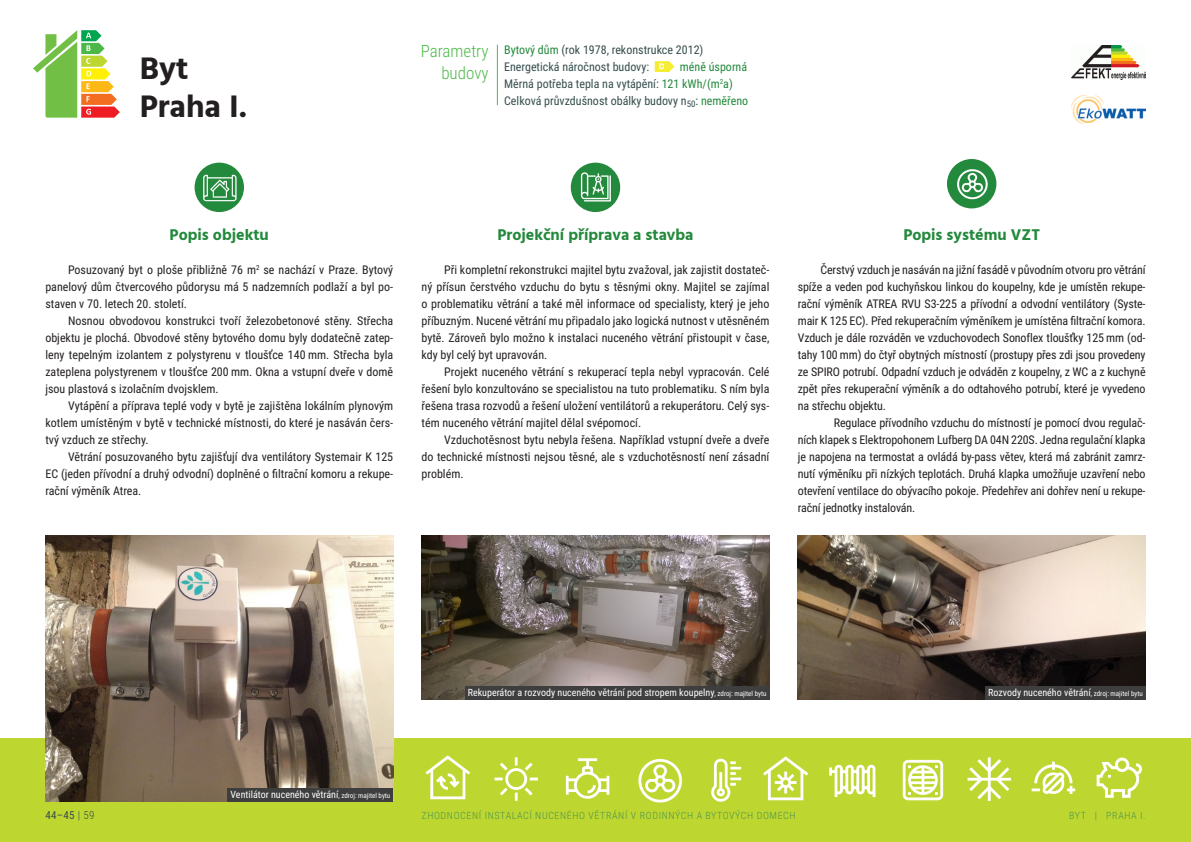
<style>
.page{position:relative;width:1191px;height:842px;background:#fff}
.page>*{position:absolute;margin:0;border:0;box-sizing:border-box;transform-origin:0 0}
.t1{font:700 32px/38.4px "Hind";color:#231f20}
.t2{font:300 17px/22px "Roboto Condensed";color:#4cb848;text-align:right}
.t3{font:700 16px "Hind";color:#23893c}
.t4{font:12px/17px "Roboto Condensed";color:#231f20;text-align:justify}
.t5{font:12px/17.2px "Roboto Condensed";color:#364d4d}
.t6{font:11px "Roboto Condensed";color:#364d4d}
.t7{font:10px "Roboto Condensed";color:#fff}
.t8{font:300 10px "Roboto Condensed";letter-spacing:.06em;color:#4b954f}
.s1{color:#23893c}
.s2{font-weight:300}
.s3{font-size:7px}
</style>
<div class="page">
<div style="left:0;top:738px;width:1191px;height:104px;background:#bed630"></div>
<img style="left:1098px;top:757px;width:44px;height:41px">
<img style="left:967px;top:757px;width:43px;height:44px">
<img style="left:829px;top:764px;width:47px;height:34px">
<img style="left:768px;top:756px;width:41px;height:45px">
<img style="left:565px;top:758px;width:45px;height:41px">
<img style="left:425px;top:755px;width:45px;height:45px">
<img style="left:470px;top:757px;width:68px;height:44px">
<img style="left:638px;top:758px;width:42px;height:45px">
<img style="left:680px;top:758px;width:88px;height:44px">
<img style="left:902px;top:759px;width:42px;height:42px">
<img style="left:1010px;top:761px;width:88px;height:33px">
<img style="left:195px;top:163px;width:49px;height:49px;border-radius:25px">
<div style="left:571px;top:163px;width:49px;height:49px;background:#23893c;border-radius:50%"></div>
<img style="left:573px;top:166px;width:46px;height:44px">
<img style="left:947px;top:159px;width:49px;height:49px;border-radius:25px">
<svg style="left:33px;top:30px;width:87px;height:88px"></svg>
<img style="left:1071px;top:95px;width:74px;height:28px">
<img style="left:1071px;top:45px;width:74px;height:34px">
<img style="left:45px;top:536px;width:348px;height:265px">
<img style="left:421px;top:536px;width:348px;height:163px">
<img style="left:797px;top:536px;width:348px;height:163px">
<div style="left:465px;top:686px;width:304px;height:13px;background:#3e3e3f"></div>
<div style="left:985px;top:686px;width:160px;height:13px;background:#3e3e3f"></div>
<div style="left:228px;top:788px;width:165px;height:13px;background:#3e3e3f"></div>
<svg style="left:654px;top:61px;width:20px;height:11px"></svg>
<hr style="left:497px;top:45px;width:1px;height:60px;background:#4cb848">
<h1 class="t1" style="left:140px;top:48px;width:109px">Byt<br>Praha I.</h1>
<h2 class="t2" style="left:421px;top:40px;width:69px">PARAMETRY<br>BUDOVY</h2>
<p class="t5" style="left:504px;top:40px;width:201px"><span class="s1">Bytový dům</span> (rok 1978, rekonstrukce 2012)<br>Energetická náročnost budovy:</p>
<p class="t5" style="left:504px;top:58px;width:245px;text-indent:176px"><span class="s1">méně úsporná<br></span>Měrná potřeba tepla na vytápění: <span class="s1">121 kWh/(m</span><sup>2</sup><span class="s1">a)<br></span>Celková průvzdušnost obálky budovy n<sub>50</sub>: <span class="s1">neměřeno</span></p>
<h3 class="t3" style="left:170px;top:225px;width:101px">Popis objektu</h3>
<p class="t4" style="left:45px;top:261px;width:349px;text-indent:23px">Posuzovaný byt o ploše přibližně 76 m<sup>2</sup> se nachází v Praze. Bytový panelový dům čtvercového půdorysu má 5 nadzemních podlaží a byl po&shy;staven v 70. letech 20. století.</p>
<p class="t4" style="left:45px;top:312px;width:349px;text-indent:23px">Nosnou obvodovou konstrukci tvoří železobetonové stěny. Střecha objektu je plochá. Obvodové stěny bytového domu byly dodatečně zatep&shy;leny tepelným izolantem z polystyrenu v tloušťce 140 mm. Střecha byla zateplena polystyrenem v tloušťce 200 mm. Okna a vstupní dveře v domě jsou plastová s izolačním dvojsklem.</p>
<p class="t4" style="left:45px;top:397px;width:349px;text-indent:23px">Vytápění a příprava teplé vody v bytě je zajištěna lokálním plynovým kotlem umístěným v bytě v technické místnosti, do které je nasáván čers&shy;tvý vzduch ze střechy.</p>
<p class="t4" style="left:45px;top:448px;width:349px;text-indent:23px">Větrání posuzovaného bytu zajišťují dva ventilátory Systemair K 125<br>EC (jeden přívodní a druhý odvodní) doplněné o filtrační komoru a rekupe&shy;rační výměník Atrea.</p>
<h3 class="t3" style="left:497px;top:225px;width:198px">Projekční příprava a stavba</h3>
<p class="t4" style="left:421px;top:261px;width:349px;text-indent:23px">Při kompletní rekonstrukci majitel bytu zvažoval, jak zajistit dostateč&shy;ný přísun čerstvého vzduchu do bytu s těsnými okny. Majitel se zajímal o problematiku větrání a také měl informace od specialisty, který je jeho příbuzným. Nucené větrání mu připadalo jako logická nutnost v utěsněném bytě. Zároveň bylo možno k instalaci nuceného větrání přistoupit v čase, kdy byl celý byt upravován.</p>
<p class="t4" style="left:421px;top:363px;width:349px;text-indent:23px">Projekt nuceného větrání s rekuperací tepla nebyl vypracován. Celé řešení bylo konzultováno se specialistou na tuto problematiku. S ním byla řešena trasa rozvodů a řešení uložení ventilátorů a rekuperátoru. Celý sys&shy;tém nuceného větrání majitel dělal svépomocí.</p>
<p class="t4" style="left:421px;top:431px;width:349px;text-indent:23px">Vzduchotěsnost bytu nebyla řešena. Například vstupní dveře a dveře do technické místnosti nejsou těsné, ale s vzduchotěsností není zásadní problém.</p>
<h3 class="t3" style="left:903px;top:225px;width:138px">Popis systému VZT</h3>
<p class="t4" style="left:797px;top:261px;width:349px;text-indent:23px">Čerstvý vzduch je nasáván na jižní fasádě v původním otvoru pro větrání spíže a veden pod kuchyňskou linkou do koupelny, kde je umístěn rekupe&shy;rační výměník ATREA RVU S3-225 a přívodní a odvodní ventilátory (Syste&shy;mair K 125 EC). Před rekuperačním výměníkem je umístěna filtrační komora.<br>Vzduch je dále rozváděn ve vzduchovodech Sonoflex tloušťky 125 mm (od&shy;tahy 100 mm) do čtyř obytných místností (prostupy přes zdi jsou provedeny ze SPIRO potrubí. Odpadní vzduch je odváděn z koupelny, z WC a z kuchyně zpět přes rekuperační výměník a do odtahového potrubí, které je vyvedeno na střechu objektu.</p>
<p class="t4" style="left:797px;top:414px;width:349px;text-indent:36px">Regulace přívodního vzduchu do místností je pomocí dvou regulač&shy;ních klapek s Elektropohonem Lufberg DA 04N 220S. Jedna regulační klapka je napojena na termostat a ovládá by-pass větev, která má zabránit zamrz&shy;nutí výměníku při nízkých teplotách. Druhá klapka umožňuje uzavření nebo otevření ventilace do obývacího pokoje. Předehřev ani dohřev není u rekupe&shy;rační jednotky instalován.</p>
<p class="t6" style="left:45px;top:807px;width:51px">44–45 <span class="s2">| 59</span></p>
<p class="t7" style="left:468px;top:686px;width:300px">Rekuperátor a rozvody nuceného větrání pod stropem koupelny<span class="s3">, zdroj: majitel bytu</span></p>
<p class="t7" style="left:988px;top:686px;width:156px">Rozvody nuceného větrání<span class="s3">, zdroj: majitel bytu</span></p>
<p class="t7" style="left:231px;top:788px;width:161px">Ventilátor nuceného větrání<span class="s3">, zdroj: majitel bytu</span></p>
<p class="t8" style="left:421px;top:808px;width:375px">ZHODNOCENÍ INSTALACÍ NUCENÉHO VĚTRÁNÍ V RODINNÝCH A BYTOVÝCH DOMECH</p>
<p class="t8" style="left:1069px;top:808px;width:78px">BYT | PRAHA I .</p>
</div>
